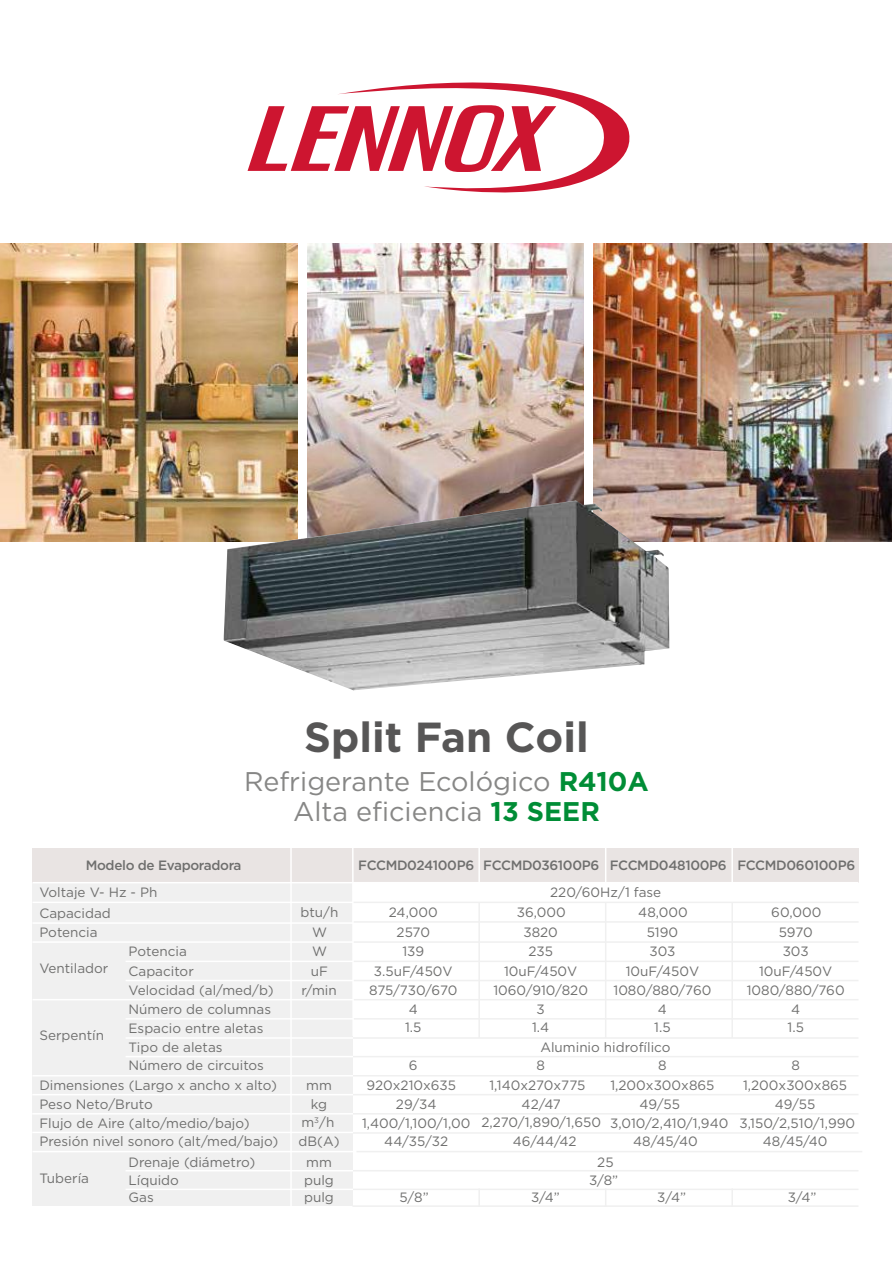
<style>
.page{position:relative;width:893px;height:1263px;background:#fff}
.page>*{position:absolute;margin:0;border:0;box-sizing:border-box;transform-origin:0 0}
.t1{font:700 42px "Gotham";color:#575656}
.t2{font:27px/30px "Gotham";color:#878786;text-align:center}
.t3{font:13.5px/19.6px "Gotham";color:#6f6f6e}
.t4{font:500 13.5px "Gotham";letter-spacing:-.025em;color:#6f6f6e}
.t5{font:13.5px "Gotham";letter-spacing:-.02em;color:#6f6f6e}
.s1{font-weight:700;color:#008d36}
</style>
<div class="page">
<div style="left:32px;top:883px;width:321px;height:323px;background:#f0f0f0"></div>
<img style="left:594px;top:244px;width:298px;height:297px">
<img style="left:0;top:244px;width:297px;height:297px">
<img style="left:307px;top:244px;width:277px;height:256px">
<div style="left:32px;top:848px;width:826px;height:35px;background:#e9e4e3"></div>
<svg style="left:248px;top:82px;width:382px;height:111px"></svg>
<hr style="left:353px;top:921px;width:506px;height:2px;background:#f0f0f0">
<hr style="left:353px;top:902px;width:506px;height:1px;background:#f0f0f0">
<hr style="left:353px;top:941px;width:505px;height:2px;background:#f0f0f0">
<hr style="left:352px;top:961px;width:506px;height:1px;background:#f0f0f0">
<hr style="left:353px;top:980px;width:505px;height:1px;background:#f0f0f0">
<hr style="left:352px;top:999px;width:506px;height:1px;background:#f0f0f0">
<hr style="left:352px;top:1018px;width:506px;height:1px;background:#f0f0f0">
<hr style="left:352px;top:1037px;width:506px;height:2px;background:#f0f0f0">
<hr style="left:353px;top:1056px;width:505px;height:1px;background:#f0f0f0">
<hr style="left:352px;top:1075px;width:506px;height:1px;background:#f0f0f0">
<hr style="left:352px;top:1094px;width:506px;height:1px;background:#f0f0f0">
<hr style="left:352px;top:1113px;width:506px;height:1px;background:#f0f0f0">
<hr style="left:352px;top:1132px;width:506px;height:2px;background:#f0f0f0">
<hr style="left:356px;top:1151px;width:506px;height:1px;background:#f0f0f0">
<hr style="left:352px;top:1170px;width:506px;height:1px;background:#f0f0f0">
<hr style="left:352px;top:1188px;width:506px;height:2px;background:#f0f0f0">
<hr style="left:352px;top:1205px;width:506px;height:2px;background:#f0f0f0">
<hr style="left:478px;top:847px;width:2px;height:35px;background:#fff">
<hr style="left:478px;top:902px;width:2px;height:136px;background:#f0f0f0">
<hr style="left:605px;top:847px;width:1px;height:35px;background:#fff">
<hr style="left:605px;top:902px;width:1px;height:136px;background:#f0f0f0">
<hr style="left:731px;top:847px;width:2px;height:35px;background:#fff">
<hr style="left:731px;top:902px;width:2px;height:136px;background:#f0f0f0">
<svg style="left:479px;top:1190px;width:1px;height:15px"></svg>
<svg style="left:605px;top:1190px;width:1px;height:15px"></svg>
<svg style="left:732px;top:1190px;width:1px;height:15px"></svg>
<hr style="left:352px;top:847px;width:2px;height:189px;background:#fff">
<hr style="left:32px;top:922px;width:321px;height:2px;background:#fff">
<hr style="left:32px;top:902px;width:321px;height:1px;background:#fff">
<hr style="left:32px;top:941px;width:321px;height:2px;background:#fff">
<hr style="left:126px;top:961px;width:227px;height:1px;background:#fff">
<hr style="left:126px;top:980px;width:227px;height:1px;background:#fff">
<hr style="left:32px;top:999px;width:321px;height:1px;background:#fff">
<hr style="left:126px;top:1018px;width:227px;height:1px;background:#fff">
<hr style="left:126px;top:1056px;width:227px;height:1px;background:#fff">
<hr style="left:32px;top:1075px;width:321px;height:1px;background:#fff">
<hr style="left:126px;top:1037px;width:227px;height:2px;background:#fff">
<hr style="left:32px;top:1094px;width:321px;height:1px;background:#fff">
<hr style="left:32px;top:1132px;width:321px;height:1px;background:#fff">
<hr style="left:32px;top:1151px;width:321px;height:1px;background:#fff">
<hr style="left:32px;top:1113px;width:321px;height:1px;background:#fff">
<hr style="left:126px;top:1188px;width:227px;height:2px;background:#fff">
<hr style="left:126px;top:1170px;width:227px;height:1px;background:#fff">
<hr style="left:32px;top:882px;width:826px;height:1px;background:#fff">
<img style="left:224px;top:500px;width:445px;height:190px">
<hr style="left:290px;top:848px;width:2px;height:358px;background:#fff">
<h1 class="t1" style="left:304px;top:709px;width:286px">Split Fan Coil</h1>
<h2 class="t2" style="left:244px;top:766px;width:406px">Refrigerante Ecológico <span class="s1">R410A<br></span>Alta eficiencia <span class="s1">13 SEER</span></h2>
<p class="t4" style="left:86px;top:856px;width:157px">Modelo de Evaporadora</p>
<p class="t3" style="left:39px;top:903px;width:73px">Capacidad</p>
<p class="t3" style="left:39px;top:882px;width:120px">Voltaje V- Hz - Ph</p>
<p class="t3" style="left:39px;top:922px;width:60px">Potencia</p>
<p class="t3" style="left:39px;top:958px;width:71px">Ventilador</p>
<p class="t3" style="left:129px;top:941px;width:67px">Potencia<br>Capacitor</p>
<p class="t3" style="left:129px;top:980px;width:146px">Velocidad (al/med/b)</p>
<p class="t4" style="left:358px;top:856px;width:498px">FCCMD024100P6 FCCMD036100P6 FCCMD048100P6 FCCMD060100P6</p>
<p class="t3" style="left:550px;top:882px;width:113px">220/60Hz/1 fase</p>
<p class="t3" style="left:301px;top:902px;width:39px">btu/h</p>
<p class="t3" style="left:389px;top:902px;width:50px">24,000</p>
<p class="t3" style="left:517px;top:902px;width:51px">36,000</p>
<p class="t3" style="left:638px;top:902px;width:51px">48,000</p>
<p class="t3" style="left:771px;top:902px;width:52px">60,000</p>
<p class="t3" style="left:397px;top:922px;width:35px">2570</p>
<p class="t3" style="left:523px;top:922px;width:36px">3820</p>
<p class="t3" style="left:647px;top:922px;width:33px">5190</p>
<p class="t3" style="left:779px;top:922px;width:36px">5970</p>
<p class="t3" style="left:402px;top:941px;width:23px">139</p>
<p class="t3" style="left:528px;top:941px;width:26px">235</p>
<p class="t3" style="left:649px;top:941px;width:28px">303</p>
<p class="t3" style="left:783px;top:941px;width:28px">303</p>
<p class="t3" style="left:374px;top:961px;width:80px">3.5uF/450V</p>
<p class="t3" style="left:504px;top:961px;width:75px">10uF/450V</p>
<p class="t3" style="left:626px;top:961px;width:75px">10uF/450V</p>
<p class="t3" style="left:759px;top:961px;width:75px">10uF/450V</p>
<p class="t5" style="left:369px;top:982px;width:90px">875/730/670</p>
<p class="t3" style="left:493px;top:980px;width:96px">1060/910/820</p>
<p class="t3" style="left:613px;top:980px;width:99px">1080/880/760</p>
<p class="t3" style="left:747px;top:980px;width:99px">1080/880/760</p>
<p class="t3" style="left:311px;top:922px;width:19px;text-align:justify">W W uF</p>
<p class="t3" style="left:301px;top:980px;width:37px">r/min</p>
<p class="t3" style="left:39px;top:1025px;width:66px">Serpentín</p>
<p class="t3" style="left:129px;top:999px;width:144px;line-height:19px">Número de columnas<br>Espacio entre aletas</p>
<p class="t3" style="left:129px;top:1038px;width:137px;line-height:18.1px">Tipo de aletas<br>Número de circuitos</p>
<p class="t3" style="left:409px;top:999px;width:11px">4</p>
<p class="t3" style="left:537px;top:999px;width:10px">3</p>
<p class="t3" style="left:658px;top:999px;width:11px">4</p>
<p class="t3" style="left:791px;top:999px;width:11px">4</p>
<p class="t3" style="left:405px;top:1017px;width:18px">1.5</p>
<p class="t3" style="left:532px;top:1017px;width:19px">1.4</p>
<p class="t3" style="left:654px;top:1017px;width:18px">1.5</p>
<p class="t3" style="left:787px;top:1017px;width:18px">1.5</p>
<p class="t3" style="left:540px;top:1037px;width:132px">Aluminio hidrofílico</p>
<p class="t3" style="left:409px;top:1055px;width:10px">6</p>
<p class="t3" style="left:536px;top:1055px;width:10px">8</p>
<p class="t3" style="left:658px;top:1055px;width:10px">8</p>
<p class="t3" style="left:791px;top:1055px;width:10px">8</p>
<p class="t3" style="left:39px;top:1076px;width:239px;line-height:18.9px">Dimensiones (Largo x ancho x alto)<br>Peso Neto/Bruto</p>
<p class="t3" style="left:306px;top:1075px;width:27px">mm</p>
<p class="t3" style="left:311px;top:1094px;width:18px">kg</p>
<p class="t3" style="left:367px;top:1075px;width:91px">920x210x635</p>
<p class="t3" style="left:489px;top:1075px;width:97px">1,140x270x775</p>
<p class="t3" style="left:610px;top:1075px;width:106px">1,200x300x865</p>
<p class="t3" style="left:743px;top:1075px;width:106px">1,200x300x865</p>
<p class="t3" style="left:396px;top:1094px;width:42px">29/34</p>
<p class="t3" style="left:522px;top:1094px;width:41px">42/47</p>
<p class="t3" style="left:639px;top:1094px;width:42px">49/55</p>
<p class="t3" style="left:775px;top:1094px;width:42px">49/55</p>
<p class="t3" style="left:39px;top:1113px;width:212px">Flujo de Aire (alto/medio/bajo)</p>
<p class="t3" style="left:301px;top:1112px;width:34px">m<sup>3</sup>/h</p>
<p class="t3" style="left:362px;top:1113px;width:494px">1,400/1,100/1,00 2,270/1,890/1,650 3,010/2,410/1,940 3,150/2,510/1,990</p>
<p class="t3" style="left:39px;top:1131px;width:240px">Presión nivel sonoro (alt/med/bajo)</p>
<p class="t3" style="left:298px;top:1131px;width:43px">dB(A)</p>
<p class="t3" style="left:384px;top:1131px;width:65px">44/35/32</p>
<p class="t3" style="left:513px;top:1131px;width:65px">46/44/42</p>
<p class="t3" style="left:633px;top:1131px;width:66px">48/45/40</p>
<p class="t3" style="left:763px;top:1131px;width:66px">48/45/40</p>
<p class="t3" style="left:589px;top:1170px;width:31px">3/8”</p>
<p class="t3" style="left:400px;top:1187px;width:31px">5/8”</p>
<p class="t3" style="left:531px;top:1187px;width:30px">3/4”</p>
<p class="t3" style="left:657px;top:1187px;width:30px">3/4”</p>
<p class="t3" style="left:788px;top:1187px;width:30px">3/4”</p>
<p class="t3" style="left:129px;top:1152px;width:128px;line-height:18.3px">Drenaje (diámetro)<br>Líquido</p>
<p class="t3" style="left:597px;top:1152px;width:18px">25</p>
<p class="t3" style="left:306px;top:1152px;width:27px">mm</p>
<p class="t3" style="left:39px;top:1168px;width:51px">Tubería</p>
<p class="t3" style="left:304px;top:1170px;width:31px">pulg</p>
<p class="t3" style="left:129px;top:1187px;width:27px">Gas</p>
<p class="t3" style="left:304px;top:1187px;width:31px">pulg</p>
</div>
